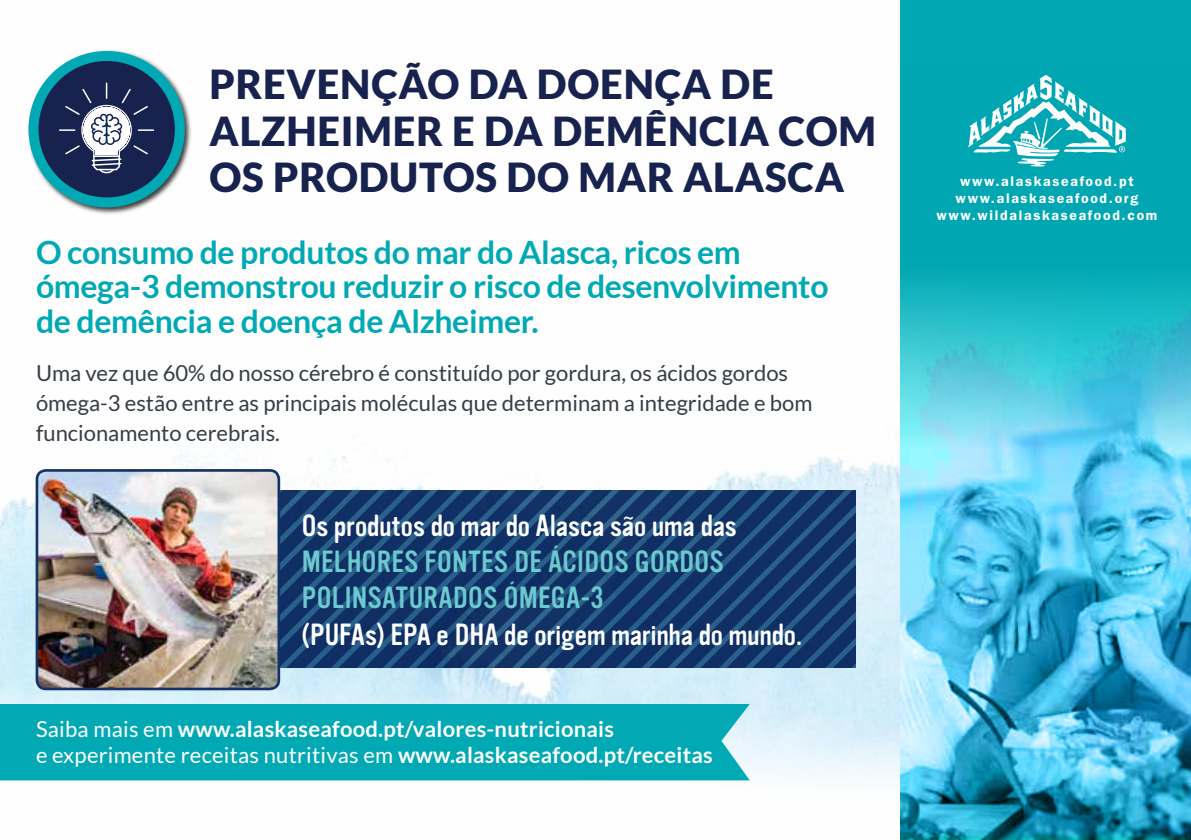
<style>
.page{position:relative;width:1191px;height:840px;background:#fff}
.page>*{position:absolute;margin:0;border:0;box-sizing:border-box;transform-origin:0 0}
.t1{font:900 40px/46px "Lato";letter-spacing:.02em;color:#17234e}
.t2{font:700 32px/34.4px "Lato";letter-spacing:-.01em;color:#00a9b4}
.t3{font:30px "Vinyl OT";letter-spacing:.005em;color:#fff}
.t4{font:30px/36px "Vinyl OT";letter-spacing:.01em;color:#6ccacf}
.t5{font:22px/30px "Lato";color:#363d46}
.t6{font:700 22px/26px "Lato";letter-spacing:.01em;color:#fff}
.t7{font:600 14px/16.8px "Franklin Gothic";letter-spacing:.12em;color:#fff;text-align:center}
.s1{font-weight:400}
</style>
<div class="page">
<img style="left:0;top:453px;width:900px;height:328px">
<div style="left:900px;top:0;width:291px;height:839px;background:#00a9b4"></div>
<svg style="left:281px;top:490px;width:13px;height:177px;background:#163d6f"></svg>
<svg style="left:294px;top:490px;width:12px;height:177px;background:#163d6f"></svg>
<svg style="left:306px;top:490px;width:13px;height:177px;background:#163d6f"></svg>
<svg style="left:319px;top:490px;width:13px;height:177px;background:#173d6f"></svg>
<svg style="left:332px;top:490px;width:13px;height:177px;background:#163c6f"></svg>
<svg style="left:345px;top:490px;width:78px;height:177px;background:#163c6f"></svg>
<svg style="left:423px;top:490px;width:77px;height:177px;background:#163c6e"></svg>
<svg style="left:500px;top:490px;width:249px;height:177px;background:#173d6f"></svg>
<svg style="left:749px;top:490px;width:106px;height:177px;background:#173c6f"></svg>
<img style="left:37px;top:470px;width:242px;height:218px">
<div style="left:36px;top:469px;width:244px;height:221px;border:3px solid #133367;border-radius:9px"></div>
<img style="left:900px;top:280px;width:291px;height:559px">
<div style="left:27px;top:49px;width:166px;height:166px;background:#000;opacity:.75"></div>
<svg style="left:34px;top:56px;width:146px;height:146px;background:#123b60"></svg>
<div style="left:29px;top:51px;width:156px;height:156px;border:10px solid #00a9b4;border-radius:50%"></div>
<svg style="left:59px;top:82px;width:95px;height:91px"></svg>
<div style="left:0;top:703px;width:750px;height:77px;background:#00a9b4"></div>
<svg style="left:968px;top:75px;width:157px;height:92px"></svg>
<h1 class="t1" style="left:209px;top:61px;width:668px">PREVENÇÃO DA DOENÇA DE<br>ALZHEIMER E DA DEMÊNCIA COM<br>OS PRODUTOS DO MAR ALASCA</h1>
<h2 class="t2" style="left:36px;top:234px;width:794px">O consumo de produtos do mar do Alasca, ricos em ómega-3 demonstrou reduzir o risco de desenvolvimento de demência e doença de Alzheimer.</h2>
<p class="t5" style="left:36px;top:357px;width:778px">Uma vez que 60% do nosso cérebro é constituído por gordura, os ácidos gordos ómega-3 estão entre as principais moléculas que determinam a integridade e bom funcionamento cerebrais.</p>
<h3 class="t3" style="left:302px;top:509px;width:436px">Os produtos do mar do Alasca são uma das</h3>
<h3 class="t4" style="left:302px;top:544px;width:423px">MELHORES FONTES DE ÁCIDOS GORDOS<br>POLINSATURADOS ÓMEGA-3</h3>
<h3 class="t3" style="left:302px;top:617px;width:502px">(PUFAs) EPA e DHA de origem marinha do mundo.</h3>
<p class="t6" style="left:36px;top:715px;width:678px"><span class="s1">Saiba mais em</span> www.alaskaseafood.pt/valores-nutricionais<br><span class="s1">e experimente receitas nutritivas em</span> www.alaskaseafood.pt/receitas</p>
<p class="t7" style="left:936px;top:173px;width:222px">www.alaskaseafood.pt www.alaskaseafood.org www.wildalaskaseafood.com</p>
</div>
